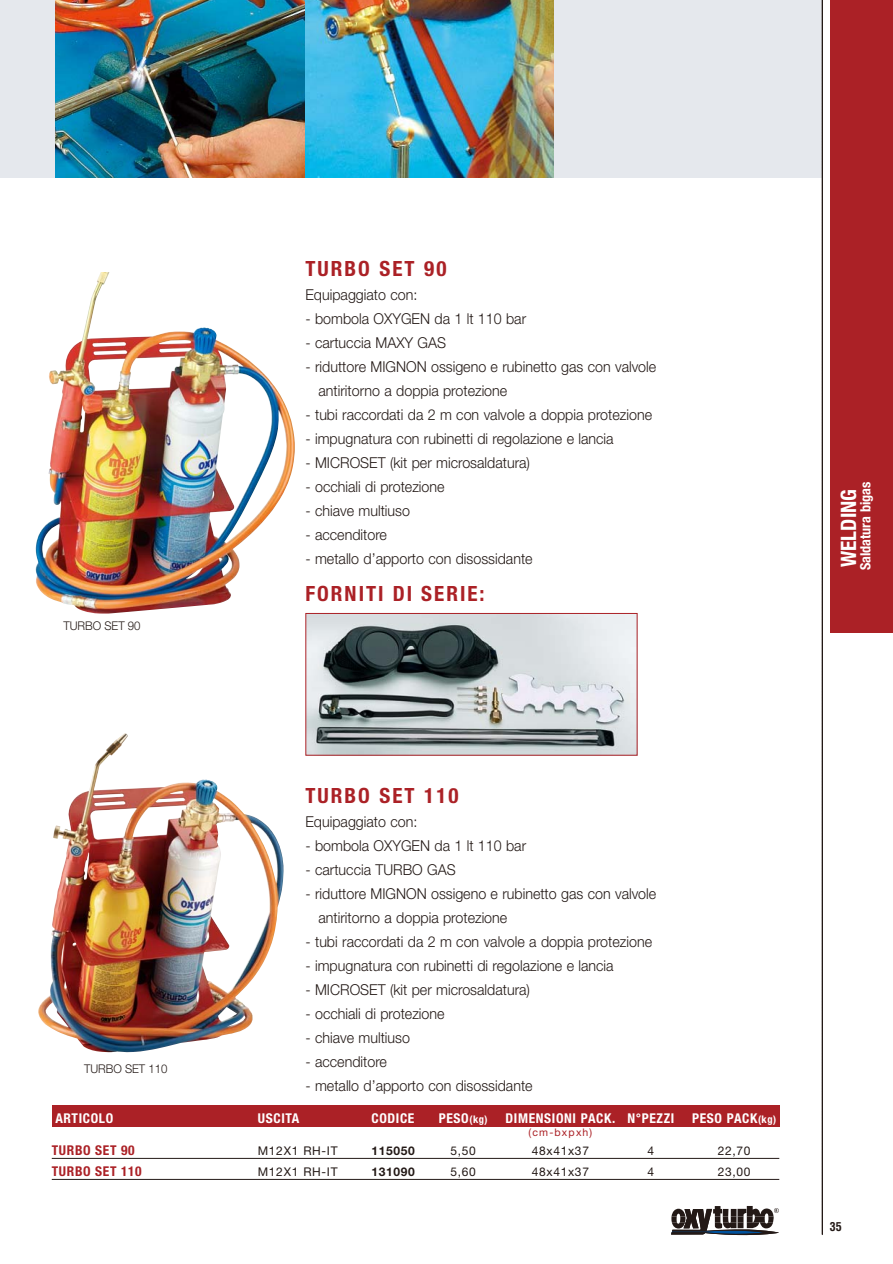
<style>
.page{position:relative;width:893px;height:1264px;background:#fff}
.page>*{position:absolute;margin:0;border:0;box-sizing:border-box;transform-origin:0 0}
.t1{font:700 condensed 21.3px "Helvetica Neue";color:#fff}
.t2{font:700 condensed 21px "Helvetica Neue";letter-spacing:.095em;color:#ab2126}
.t3{font:300 15px/24px "Helvetica Neue";color:#231916;scale:.95 1}
.t4{font:700 condensed 14.1px "Helvetica Neue";color:#fff}
.t5{font:700 condensed 13.5px "Helvetica Neue";letter-spacing:.05em;color:#fff}
.t6{font:700 condensed 13.5px "Helvetica Neue";letter-spacing:.05em;color:#ab2126}
.t7{font:12px "Helvetica Neue";letter-spacing:.055em;color:#231916}
.t8{font:300 12px "Helvetica Neue";color:#231916;scale:.95 1}
.t9{font:700 12px "Helvetica Neue";letter-spacing:.055em;color:#231916}
.t10{font:700 condensed 12px "Helvetica LT Std";color:#231916}
.t11{font:10.5px "Helvetica Neue";letter-spacing:.11em;color:#ab2126}
.s1{font-size:10.5px}
</style>
<div class="page">
<img style="left:0;top:0;width:892px;height:1236px">
<p class="t8" style="left:63px;top:622px;width:83px">TURBO SET 90</p>
<h2 class="t2" style="left:305px;top:261px;width:142px">TURBO SET 90</h2>
<p class="t3" style="left:305px;top:284px;width:119px">Equipaggiato con:</p>
<p class="t3" style="left:305px;top:308px;width:234px">- bombola OXYGEN da 1 lt 110 bar</p>
<p class="t3" style="left:305px;top:332px;width:149px">- cartuccia MAXY GAS</p>
<p class="t3" style="left:318px;top:356px;width:357px;text-indent:-13px">- riduttore MIGNON ossigeno e rubinetto gas con valvole antiritorno a doppia protezione</p>
<p class="t3" style="left:305px;top:404px;width:366px">- tubi raccordati da 2 m con valvole a doppia protezione</p>
<p class="t3" style="left:305px;top:428px;width:326px">- impugnatura con rubinetti di regolazione e lancia</p>
<p class="t3" style="left:305px;top:452px;width:238px">- MICROSET (kit per microsaldatura)</p>
<p class="t3" style="left:305px;top:476px;width:148px">- occhiali di protezione</p>
<p class="t3" style="left:305px;top:500px;width:112px">- chiave multiuso</p>
<p class="t3" style="left:305px;top:524px;width:87px">- accenditore</p>
<p class="t3" style="left:305px;top:548px;width:240px">- metallo d’apporto con disossidante</p>
<h2 class="t2" style="left:305px;top:586px;width:181px">FORNITI DI SERIE:</h2>
<h1 class="t1" style="left:840px;top:567px;width:79px;rotate:-90deg">WELDING</h1>
<p class="t4" style="left:860px;top:570px;width:90px;rotate:-90deg">Saldatura bigas</p>
<p class="t8" style="left:84px;top:1064px;width:89px">TURBO SET 110</p>
<h2 class="t2" style="left:305px;top:787px;width:155px">TURBO SET 110</h2>
<p class="t3" style="left:305px;top:810px;width:119px">Equipaggiato con:</p>
<p class="t3" style="left:305px;top:834px;width:234px">- bombola OXYGEN da 1 lt 110 bar</p>
<p class="t3" style="left:305px;top:858px;width:159px">- cartuccia TURBO GAS</p>
<p class="t3" style="left:318px;top:882px;width:357px;text-indent:-13px">- riduttore MIGNON ossigeno e rubinetto gas con valvole antiritorno a doppia protezione</p>
<p class="t3" style="left:305px;top:930px;width:366px">- tubi raccordati da 2 m con valvole a doppia protezione</p>
<p class="t3" style="left:305px;top:954px;width:326px">- impugnatura con rubinetti di regolazione e lancia</p>
<p class="t3" style="left:305px;top:978px;width:238px">- MICROSET (kit per microsaldatura)</p>
<p class="t3" style="left:305px;top:1002px;width:148px">- occhiali di protezione</p>
<p class="t3" style="left:305px;top:1026px;width:112px">- chiave multiuso</p>
<p class="t3" style="left:305px;top:1050px;width:87px">- accenditore</p>
<p class="t3" style="left:305px;top:1074px;width:240px">- metallo d’apporto con disossidante</p>
<p class="t5" style="left:55px;top:1113px;width:59px">ARTICOLO</p>
<p class="t5" style="left:258px;top:1113px;width:43px">USCITA</p>
<p class="t5" style="left:371px;top:1113px;width:44px">CODICE</p>
<p class="t5" style="left:439px;top:1113px;width:50px">PESO<span class="s1">(kg)</span></p>
<p class="t5" style="left:505px;top:1113px;width:170px">DIMENSIONI PACK. N°PEZZI</p>
<p class="t5" style="left:691px;top:1113px;width:86px">PESO PACK<span class="s1">(kg)</span></p>
<p class="t11" style="left:528px;top:1128px;width:65px">(cm-bxpxh)</p>
<p class="t6" style="left:52px;top:1145px;width:84px">TURBO SET 90</p>
<p class="t7" style="left:258px;top:1146px;width:81px">M12X1 RH-IT</p>
<p class="t9" style="left:371px;top:1146px;width:45px">115050</p>
<p class="t7" style="left:450px;top:1146px;width:27px">5,50</p>
<p class="t7" style="left:531px;top:1146px;width:59px">48x41x37</p>
<p class="t7" style="left:647px;top:1146px;width:8px">4</p>
<p class="t7" style="left:717px;top:1146px;width:34px">22,70</p>
<p class="t6" style="left:52px;top:1166px;width:91px">TURBO SET 110</p>
<p class="t7" style="left:258px;top:1167px;width:81px">M12X1 RH-IT</p>
<p class="t9" style="left:371px;top:1167px;width:45px">131090</p>
<p class="t7" style="left:450px;top:1167px;width:27px">5,60</p>
<p class="t7" style="left:531px;top:1167px;width:59px">48x41x37</p>
<p class="t7" style="left:647px;top:1167px;width:8px">4</p>
<p class="t7" style="left:717px;top:1167px;width:34px">23,00</p>
<p class="t10" style="left:829px;top:1222px;width:13px">35</p>
</div>
